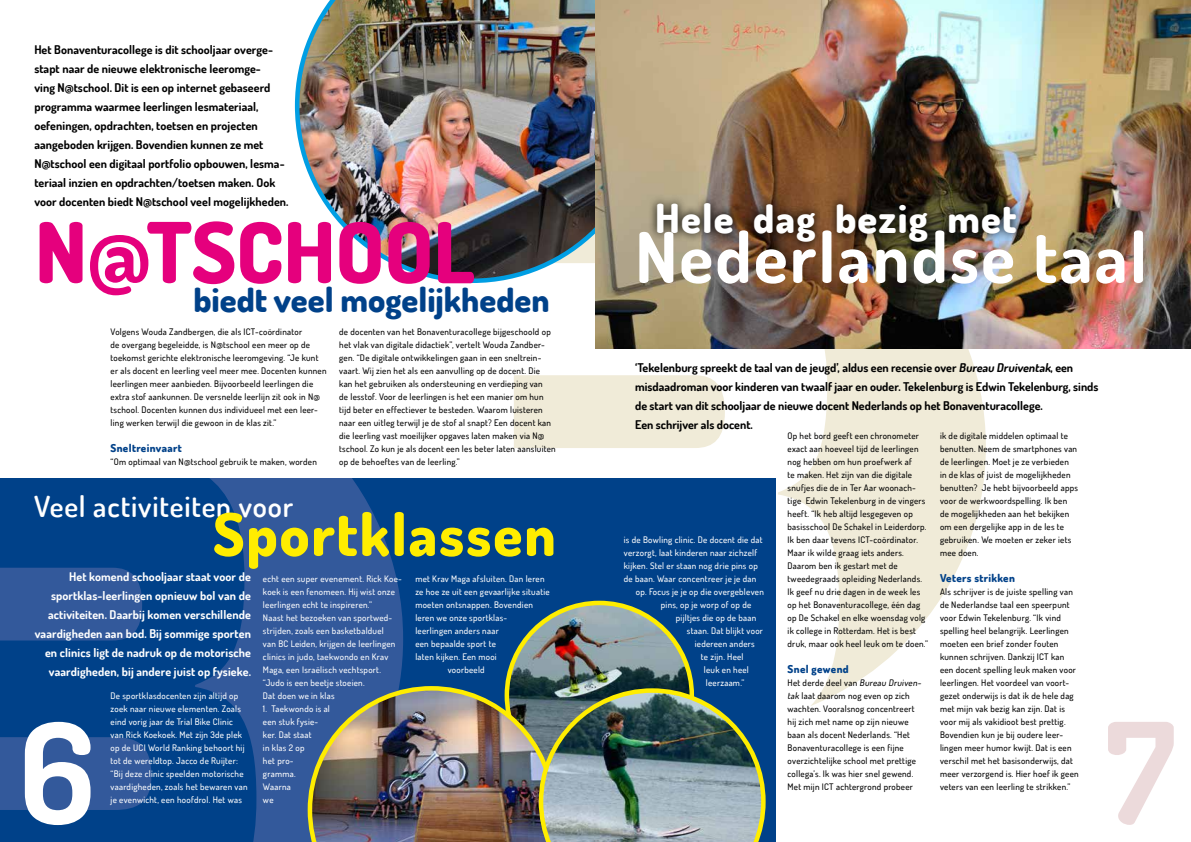
<style>
.page{position:relative;width:1191px;height:842px;background:#fff}
.page>*{position:absolute;margin:0;border:0;box-sizing:border-box;transform-origin:0 0}
.t1{font:700 140px "Terminal Dosis";color:#ecdadb}
.t2{font:700 140px "Terminal Dosis";color:#fff}
.t3{font:800 84px "Terminal Dosis";color:#e5007d}
.t4{font:700 70px "Terminal Dosis";letter-spacing:.03em;color:#fff}
.t5{font:800 59px "Terminal Dosis";letter-spacing:.03em;color:#ffed00}
.t6{font:800 40px "Terminal Dosis";letter-spacing:.03em;color:#fff}
.t7{font:800 34px "Terminal Dosis";color:#004189}
.t8{font:600 29px "Terminal Dosis";letter-spacing:.03em;color:#fff}
.t9{font:700 12px/19px "Terminal Dosis";letter-spacing:.005em;color:#000}
.t10{font:700 12px/19px "Terminal Dosis";letter-spacing:.01em;color:#fff;text-align:right}
.t11{font:800 11px "Terminal Dosis";letter-spacing:.03em;color:#004189}
.t12{font:500 9px/13px "Terminal Dosis";letter-spacing:.03em;color:#000}
.t13{font:500 9px/13px "Terminal Dosis";letter-spacing:.03em;color:#fff}
.s1{font-style:italic}
</style>
<div class="page">
<svg style="left:514px;top:348px;width:472px;height:358px;fill:#f0ebd8"></svg>
<img style="left:295px;top:0;width:300px;height:283px">
<div style="left:0;top:478px;width:775px;height:364px;background:#004189"></div>
<svg style="left:0;top:478px;width:403px;height:364px"></svg>
<img style="left:595px;top:0;width:596px;height:348px">
<img style="left:509px;top:603px;width:183px;height:83px">
<img style="left:647px;top:194px;width:377px;height:57px">
<img style="left:308px;top:686px;width:457px;height:156px">
<p class="t9" style="left:34px;top:40px;width:256px">Het Bonaventuracollege is dit schooljaar overge&shy;stapt naar de nieuwe elektronische leeromge-<br>ving N@tschool. Dit is een op internet gebaseerd programma waarmee leerlingen lesmateriaal, oefeningen, opdrachten, toetsen en projecten aangeboden krijgen. Bovendien kunnen ze met N@tschool een digitaal portfolio opbouwen, lesma&shy;teriaal inzien en opdrachten/toetsen maken. Ook voor docenten biedt N@tschool veel mogelijkheden.</p>
<h2 class="t3" style="left:35px;top:199px;width:441px">N@TSCHOOL</h2>
<p class="t12" style="left:111px;top:325px;width:217px">Volgens Wouda Zandbergen, die als ICT-coördinator<br>de overgang begeleidde, is N@tschool een meer op de toekomst gerichte elektronische leeromgeving. “Je kunt er als docent en leerling veel meer mee. Docenten kunnen leerlingen meer aanbieden. Bijvoorbeeld leerlingen die extra stof aankunnen. De versnelde leerlijn zit ook in N@ tschool. Docenten kunnen dus individueel met een leer&shy;ling werken terwijl die gewoon in de klas zit.”</p>
<p class="t11" style="left:111px;top:441px;width:73px">Sneltreinvaart</p>
<p class="t12" style="left:111px;top:455px;width:208px">“Om optimaal van N@tschool gebruik te maken, worden</p>
<h3 class="t7" style="left:193px;top:278px;width:358px">biedt veel mogelijkheden</h3>
<p class="t12" style="left:339px;top:325px;width:218px">de docenten van het Bonaventuracollege bijgeschoold op het vlak van digitale didactiek”, vertelt Wouda Zandber&shy;gen. “De digitale ontwikkelingen gaan in een sneltrein&shy;vaart. Wij zien het als een aanvulling op de docent. Die<br>kan het gebruiken als ondersteuning en verdieping van<br>de lesstof. Voor de leerlingen is het een manier om hun tijd beter en effectiever te besteden. Waarom luisteren naar een uitleg terwijl je de stof al snapt? Een docent kan die leerling vast moeilijker opgaves laten maken via N@ tschool. Zo kun je als docent een les beter laten aansluiten op de behoeftes van de leerling.”</p>
<h3 class="t8" style="left:34px;top:488px;width:261px">Veel activiteiten voor</h3>
<h3 class="t5" style="left:213px;top:497px;width:344px">Sportklassen</h3>
<p class="t10" style="left:35px;top:567px;width:218px">Het komend schooljaar staat voor de sportklas-leerlingen opnieuw bol van de activiteiten. Daarbij komen verschillende vaardigheden aan bod. Bij sommige sporten en clinics ligt de nadruk op de motorische vaardigheden, bij andere juist op fysieke.</p>
<p class="t13" style="left:415px;top:572px;width:131px">met Krav Maga afsluiten. Dan leren</p>
<p class="t13" style="left:415px;top:585px;width:136px">ze hoe ze uit een gevaarlijke situatie</p>
<p class="t13" style="left:415px;top:598px;width:119px">moeten ontsnappen. Bovendien</p>
<p class="t13" style="left:415px;top:611px;width:93px">leren we onze sportklas-</p>
<p class="t13" style="left:415px;top:624px;width:85px">leerlingen anders naar</p>
<p class="t13" style="left:415px;top:637px;width:82px">een bepaalde sport te</p>
<p class="t13" style="left:415px;top:650px;width:83px">laten kijken. Een mooi</p>
<p class="t13" style="left:448px;top:663px;width:39px">voorbeeld</p>
<p class="t13" style="left:263px;top:572px;width:140px">echt een super evenement. Rick Koe&shy;koek is een fenomeen. Hij wist onze leerlingen echt te inspireren.”<br>Naast het bezoeken van sportwed&shy;strijden, zoals een basketbalduel<br>van BC Leiden, krijgen de leerlingen clinics in judo, taekwondo en Krav<br>Maga, een Israëlisch vechtsport. “Judo is een beetje stoeien.<br>Dat doen we in klas</p>
<p class="t13" style="left:263px;top:702px;width:68px">1. Taekwondo is al een stuk fysie&shy;ker. Dat staat<br>in klas 2 op<br>het pro-<br>gramma.<br>Waarna<br>we</p>
<p class="t13" style="left:111px;top:689px;width:139px">De sportklasdocenten zijn altijd op zoek naar nieuwe elementen. Zoals eind vorig jaar de Trial Bike Clinic van Rick Koekoek. Met zijn 3de plek op de UCI World Ranking behoort hij tot de wereldtop. Jacco de Ruijter: “Bij deze clinic speelden motorische vaardigheden, zoals het bewaren van je evenwicht, een hoofdrol. Het was</p>
<h1 class="t2" style="left:18px;top:682px;width:78px">6</h1>
<h3 class="t6" style="left:655px;top:193px;width:363px">Hele dag bezig met</h3>
<h3 class="t4" style="left:635px;top:212px;width:513px">Nederlandse taal</h3>
<p class="t9" style="left:635px;top:357px;width:465px">‘Tekelenburg spreekt de taal van de jeugd’, aldus een recensie over <span class="s1">Bureau Druiventak</span>, een misdaadroman voor kinderen van twaalf jaar en ouder. Tekelenburg is Edwin Tekelenburg, sinds de start van dit schooljaar de nieuwe docent Nederlands op het Bonaventuracollege.<br>Een schrijver als docent.</p>
<p class="t12" style="left:940px;top:429px;width:139px">ik de digitale middelen optimaal te benutten. Neem de smartphones van de leerlingen. Moet je ze verbieden<br>in de klas of juist de mogelijkheden benutten? Je hebt bijvoorbeeld apps voor de werkwoordspelling. Ik ben de mogelijkheden aan het bekijken om een dergelijke app in de les te gebruiken. We moeten er zeker iets mee doen.</p>
<p class="t11" style="left:940px;top:571px;width:76px">Veters strikken</p>
<p class="t12" style="left:940px;top:585px;width:140px">Als schrijver is de juiste spelling van de Nederlandse taal een speerpunt voor Edwin Tekelenburg. “Ik vind spelling heel belangrijk. Leerlingen moeten een brief zonder fouten kunnen schrijven. Dankzij ICT kan een docent spelling leuk maken voor leerlingen. Het voordeel van voort&shy;gezet onderwijs is dat ik de hele dag met mijn vak bezig kan zijn. Dat is voor mij als vakidioot best prettig.<br>Bovendien kun je bij oudere leer&shy;lingen meer humor kwijt. Dat is een verschil met het basisonderwijs, dat meer verzorgend is. Hier hoef ik geen veters van een leerling te strikken.”</p>
<p class="t12" style="left:787px;top:429px;width:142px">Op het bord geeft een chronometer exact aan hoeveel tijd de leerlingen nog hebben om hun proefwerk af<br>te maken. Het zijn van die digitale snufjes die de in Ter Aar woonach&shy;tige Edwin Tekelenburg in de vingers heeft. “Ik heb altijd lesgegeven op basisschool De Schakel in Leiderdorp.<br>Ik ben daar tevens ICT-coördinator.<br>Maar ik wilde graag iets anders.<br>Daarom ben ik gestart met de tweedegraads opleiding Nederlands.<br>Ik geef nu drie dagen in de week les op het Bonaventuracollege, één dag op De Schakel en elke woensdag volg ik college in Rotterdam. Het is best druk, maar ook heel leuk om te doen.”</p>
<p class="t11" style="left:787px;top:662px;width:63px">Snel gewend</p>
<p class="t12" style="left:787px;top:676px;width:137px">H e t d e rd e d e e l va n <span class="s1">Bureau Druiven&shy;tak</span> laat daarom nog even op zich wachten. Vooralsnog concentreert hij zich met name op zijn nieuwe baan als docent Nederlands. “Het Bonaventuracollege is een fijne overzichtelijke school met prettige collega’s. Ik was hier snel gewend.<br>Met mijn ICT achtergrond probeer</p>
<p class="t13" style="left:624px;top:533px;width:140px">is de Bowling clinic. De docent die dat</p>
<p class="t13" style="left:624px;top:546px;width:135px">verzorgt, laat kinderen naar zichzelf</p>
<p class="t13" style="left:624px;top:559px;width:135px">kijken. Stel er staan nog drie pins op</p>
<p class="t13" style="left:624px;top:572px;width:134px">de baan. Waar concentreer je je dan</p>
<p class="t13" style="left:636px;top:585px;width:129px">op. Focus je je op die overgebleven</p>
<p class="t13" style="left:661px;top:598px;width:92px">pins, op je worp of op de</p>
<p class="t13" style="left:676px;top:611px;width:82px">pijltjes die op de baan</p>
<p class="t13" style="left:687px;top:624px;width:78px">staan. Dat blijkt voor</p>
<p class="t13" style="left:695px;top:637px;width:61px">iedereen anders</p>
<p class="t13" style="left:701px;top:650px;width:44px">te zijn. Heel</p>
<p class="t13" style="left:704px;top:663px;width:47px">leuk en heel</p>
<p class="t13" style="left:706px;top:676px;width:40px">leerzaam.”</p>
<h1 class="t1" style="left:1105px;top:682px;width:71px">7</h1>
</div>
